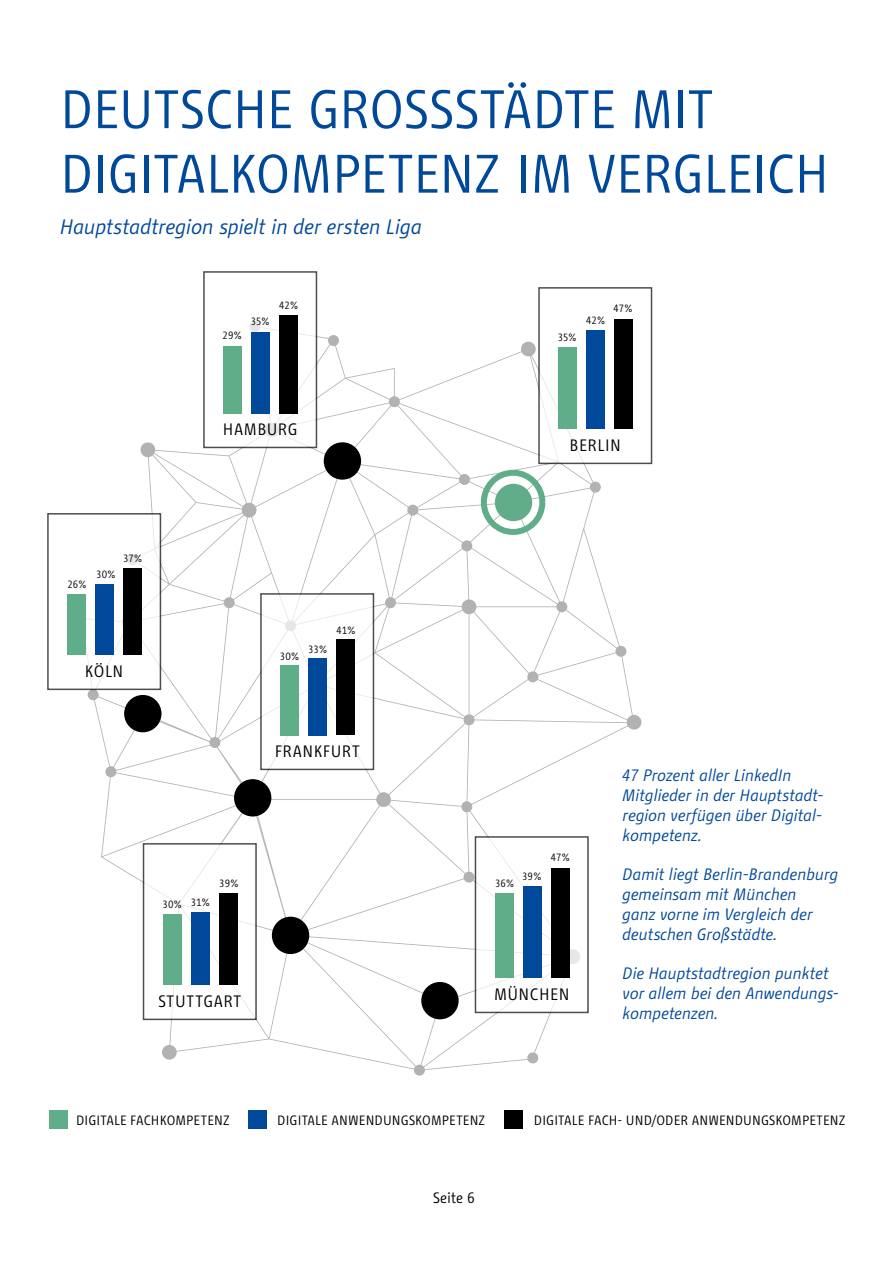
<style>
.page{position:relative;width:893px;height:1263px;background:#fff}
.page>*{position:absolute;margin:0;border:0;box-sizing:border-box;transform-origin:0 0}
.t1{font:54px/64.5px "BMF Change";letter-spacing:-.005em;color:#004899}
.t2{font:italic 21px "BMF Change";letter-spacing:-.01em;color:#004899}
.t3{font:italic 16.5px/19.8px "BMF Change";letter-spacing:-.005em;color:#004899}
.t4{font:16.5px "BMF Change";letter-spacing:.03em;color:#000}
.t5{font:15px "BMF Change";color:#000}
.t6{font:13.5px "BMF Change";letter-spacing:.01em;color:#000}
.t7{font:10.5px "BMF Change";letter-spacing:-.005em;color:#000}
</style>
<div class="page">
<svg style="left:81px;top:321px;width:560px;height:755px"></svg>
<div style="left:234px;top:779px;width:37px;height:37px;background:#000;border-radius:50%"></div>
<div style="left:495px;top:484px;width:37px;height:37px;background:#61ad8a;border-radius:50%"></div>
<div style="left:324px;top:442px;width:37px;height:38px;background:#000;border-radius:50%"></div>
<div style="left:272px;top:917px;width:37px;height:37px;background:#000;border-radius:50%"></div>
<div style="left:421px;top:982px;width:38px;height:37px;background:#000;border-radius:50%"></div>
<div style="left:124px;top:695px;width:37px;height:37px;background:#000;border-radius:50%"></div>
<div style="left:539px;top:288px;width:112px;height:175px;background:#fff"></div>
<div style="left:614px;top:319px;width:18px;height:110px;background:#000"></div>
<div style="left:586px;top:330px;width:18px;height:99px;background:#004899"></div>
<div style="left:558px;top:347px;width:18px;height:82px;background:#60ad8a"></div>
<div style="left:204px;top:272px;width:112px;height:175px;background:#fff"></div>
<div style="left:279px;top:315px;width:18px;height:98px;background:#000"></div>
<div style="left:251px;top:332px;width:18px;height:81px;background:#004899"></div>
<div style="left:223px;top:346px;width:18px;height:67px;background:#60ad8a"></div>
<div style="left:475px;top:837px;width:113px;height:175px;background:#fff"></div>
<div style="left:551px;top:868px;width:18px;height:110px;background:#000"></div>
<div style="left:523px;top:886px;width:18px;height:92px;background:#004899"></div>
<div style="left:495px;top:893px;width:18px;height:85px;background:#60ad8a"></div>
<div style="left:261px;top:594px;width:112px;height:175px;background:#fff"></div>
<div style="left:337px;top:639px;width:18px;height:96px;background:#000"></div>
<div style="left:309px;top:658px;width:18px;height:77px;background:#004899"></div>
<div style="left:280px;top:665px;width:19px;height:70px;background:#60ad8a"></div>
<div style="left:144px;top:844px;width:112px;height:175px;background:#fff"></div>
<div style="left:219px;top:893px;width:18px;height:91px;background:#000"></div>
<div style="left:191px;top:912px;width:18px;height:72px;background:#004899"></div>
<div style="left:163px;top:914px;width:18px;height:70px;background:#60ad8a"></div>
<div style="left:48px;top:514px;width:112px;height:175px;background:#fff"></div>
<div style="left:124px;top:568px;width:18px;height:86px;background:#000"></div>
<div style="left:96px;top:584px;width:18px;height:70px;background:#004899"></div>
<div style="left:68px;top:594px;width:18px;height:60px;background:#60ad8a"></div>
<div style="left:481px;top:470px;width:64px;height:65px;border:6px solid #60ad8a;border-radius:50%"></div>
<div style="left:504px;top:1111px;width:18px;height:18px;background:#000"></div>
<div style="left:249px;top:1111px;width:18px;height:18px;background:#004899"></div>
<div style="left:50px;top:1111px;width:18px;height:18px;background:#60ad8a"></div>
<h1 class="t1" style="left:60px;top:76px;width:771px">DEUTSCHE GROSSSTÄDTE MIT<br>DIGITALKOMPETENZ IM VERGLEICH</h1>
<p class="t2" style="left:60px;top:213px;width:364px">Hauptstadtregion spielt in der ersten Liga</p>
<p class="t7" style="left:68px;top:577px;width:21px">26%</p>
<p class="t7" style="left:96px;top:567px;width:21px">30%</p>
<p class="t7" style="left:123px;top:551px;width:21px">37%</p>
<p class="t4" style="left:85px;top:660px;width:40px">KÖLN</p>
<p class="t7" style="left:222px;top:329px;width:21px">29%</p>
<p class="t7" style="left:251px;top:315px;width:20px">35%</p>
<p class="t7" style="left:279px;top:298px;width:20px">42%</p>
<p class="t4" style="left:223px;top:418px;width:76px">HAMBURG</p>
<p class="t7" style="left:280px;top:649px;width:21px">30%</p>
<p class="t7" style="left:308px;top:642px;width:20px">33%</p>
<p class="t7" style="left:337px;top:623px;width:20px">41%</p>
<p class="t4" style="left:275px;top:740px;width:86px">FRANKFURT</p>
<p class="t7" style="left:162px;top:897px;width:49px">30% 31%</p>
<p class="t7" style="left:219px;top:877px;width:21px">39%</p>
<p class="t4" style="left:158px;top:990px;width:84px">STUTTGART</p>
<p class="t7" style="left:558px;top:330px;width:20px">35%</p>
<p class="t7" style="left:586px;top:314px;width:20px">42%</p>
<p class="t7" style="left:613px;top:302px;width:20px">47%</p>
<p class="t4" style="left:570px;top:434px;width:53px">BERLIN</p>
<p class="t7" style="left:495px;top:877px;width:21px">36%</p>
<p class="t7" style="left:522px;top:870px;width:21px">39%</p>
<p class="t7" style="left:551px;top:851px;width:20px">47%</p>
<p class="t4" style="left:494px;top:983px;width:77px">MÜNCHEN</p>
<p class="t3" style="left:622px;top:765px;width:203px">47 Prozent aller LinkedIn<br>Mitglieder in der Hauptstadt&shy;region verfügen über Digital&shy;kompetenz.</p>
<p class="t3" style="left:622px;top:864px;width:217px">Damit liegt Berlin-Brandenburg gemeinsam mit München<br>ganz vorne im Vergleich der deutschen Großstädte.</p>
<p class="t3" style="left:622px;top:963px;width:218px">Die Hauptstadtregion punktet vor allem bei den Anwendungs&shy;kompetenzen.</p>
<p class="t6" style="left:76px;top:1111px;width:155px">DIGITALE FACHKOMPETENZ</p>
<p class="t6" style="left:277px;top:1111px;width:210px">DIGITALE ANWENDUNGSKOMPETENZ</p>
<p class="t6" style="left:534px;top:1111px;width:313px">DIGITALE FACH- UND/ODER ANWENDUNGSKOMPETENZ</p>
<p class="t5" style="left:433px;top:1188px;width:43px">Seite 6</p>
</div>
